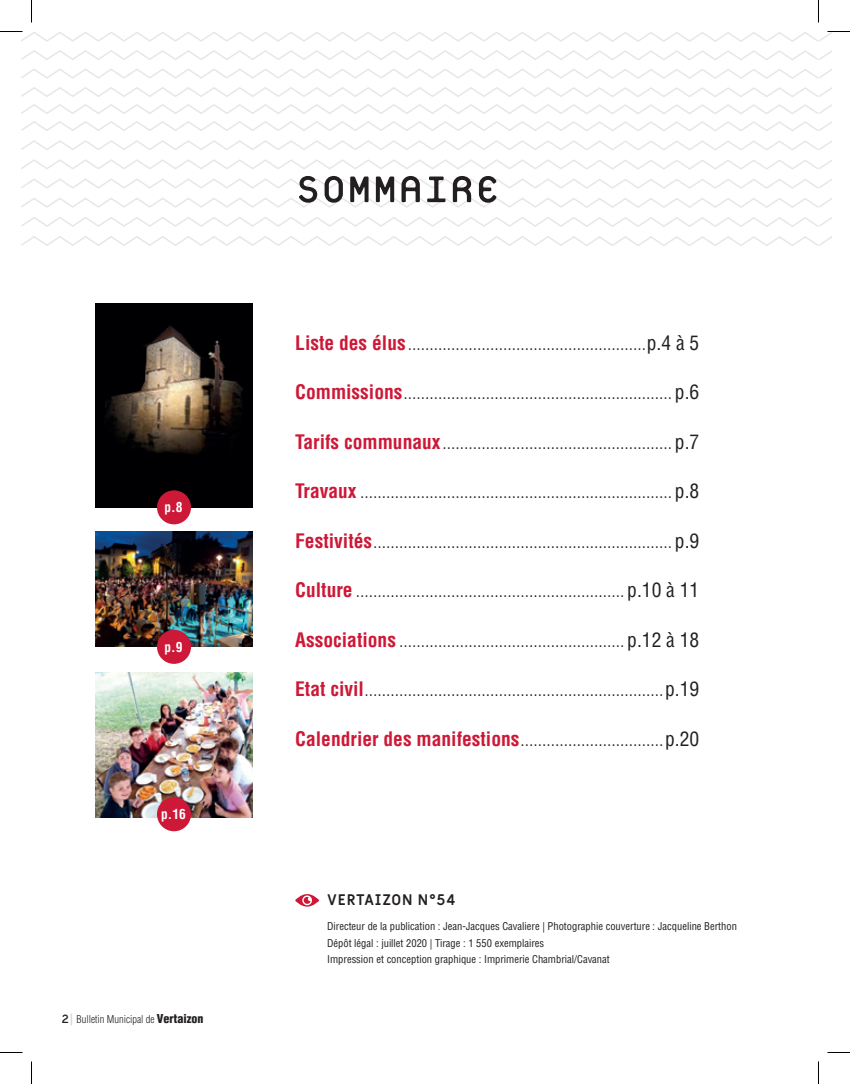
<style>
.page{position:relative;width:850px;height:1084px;background:#fff}
.page>*{position:absolute;margin:0;border:0;box-sizing:border-box;transform-origin:0 0}
.t1{font:55.5px "Platelet";color:#231f20}
.t2{font:300 condensed 19.5px "Helvetica LT Std";color:#231f20}
.t3{font:700 15px "Miriam Libre";letter-spacing:.05em;color:#231f20}
.t4{font:700 condensed 13.5px "Helvetica LT Std";color:#fff}
.t5{font:condensed 10.5px/16.5px "Helvetica LT Std";color:#231f20}
.t6{font:300 condensed 10.5px "Helvetica LT Std";color:#231f20}
.s1{font-family:"Platelet";font-weight:400;font-stretch:normal;font-size:18px}
.s2{font-family:"Miriam Libre";font-weight:700;font-stretch:normal;font-size:12px;color:#d1d2d4}
.s3{font-weight:900;font-size:12px}
.s4{font-weight:700;color:#cd1837}
.s5{font-weight:400}
</style>
<div class="page">
<svg style="left:21px;top:50px;width:810px;height:10px"></svg>
<svg style="left:21px;top:69px;width:810px;height:10px"></svg>
<svg style="left:21px;top:87px;width:810px;height:44px"></svg>
<svg style="left:21px;top:140px;width:810px;height:11px"></svg>
<svg style="left:21px;top:159px;width:810px;height:11px"></svg>
<svg style="left:21px;top:178px;width:810px;height:11px"></svg>
<svg style="left:21px;top:198px;width:810px;height:10px"></svg>
<svg style="left:21px;top:217px;width:810px;height:10px"></svg>
<svg style="left:21px;top:236px;width:810px;height:10px"></svg>
<svg style="left:295px;top:894px;width:24px;height:12px"></svg>
<img style="left:95px;top:304px;width:158px;height:204px">
<div style="left:157px;top:490px;width:34px;height:34px;background:#cd1837;border-radius:50%"></div>
<img style="left:95px;top:532px;width:158px;height:115px">
<div style="left:157px;top:630px;width:34px;height:34px;background:#cd1837;border-radius:50%"></div>
<img style="left:95px;top:672px;width:158px;height:145px">
<div style="left:157px;top:797px;width:34px;height:34px;background:#cd1837;border-radius:50%"></div>
<svg style="left:0;top:31px;width:850px;height:11px"></svg>
<svg style="left:0;top:1052px;width:22px;height:1px"></svg>
<svg style="left:827px;top:1052px;width:23px;height:1px"></svg>
<svg style="left:31px;top:0;width:1px;height:23px"></svg>
<svg style="left:31px;top:1061px;width:1px;height:22px"></svg>
<svg style="left:818px;top:0;width:1px;height:23px"></svg>
<svg style="left:818px;top:1061px;width:1px;height:22px"></svg>
<p class="t4" style="left:164px;top:499px;width:19px">p.8</p>
<p class="t4" style="left:164px;top:638px;width:19px">p.9</p>
<p class="t4" style="left:161px;top:805px;width:26px">p.16</p>
<p class="t6" style="left:61px;top:1012px;width:144px"><span class="s1">2</span><span class="s2">|</span> Bulletin Municipal de <span class="s3">Vertaizon</span></p>
<h1 class="t1" style="left:295px;top:164px;width:207px">SOMMAIRE</h1>
<p class="t2" style="left:295px;top:330px;width:405px"><span class="s4">Liste des élus</span>.......................................................<span class="s5">p.4 à 5</span></p>
<p class="t2" style="left:295px;top:380px;width:405px"><span class="s4">Commissions</span>.............................................................. <span class="s5">p.6</span></p>
<p class="t2" style="left:295px;top:429px;width:405px"><span class="s4">Tarifs communaux</span>..................................................... <span class="s5">p.7</span></p>
<p class="t2" style="left:295px;top:479px;width:405px"><span class="s4">Travaux</span> ........................................................................ <span class="s5">p.8</span></p>
<p class="t2" style="left:295px;top:528px;width:405px"><span class="s4">Festivités</span>..................................................................... <span class="s5">p.9</span></p>
<p class="t2" style="left:295px;top:578px;width:405px"><span class="s4">Culture</span> .............................................................. <span class="s5">p.10 à 11</span></p>
<p class="t2" style="left:295px;top:627px;width:405px"><span class="s4">Associations</span> .................................................... <span class="s5">p.12 à 18</span></p>
<p class="t2" style="left:295px;top:677px;width:405px"><span class="s4">Etat civil</span>.....................................................................<span class="s5">p.19</span></p>
<p class="t2" style="left:295px;top:726px;width:405px"><span class="s4">Calendrier des manifestions</span>.................................<span class="s5">p.20</span></p>
<p class="t3" style="left:327px;top:890px;width:130px">VERTAIZON N°54</p>
<p class="t5" style="left:327px;top:918px;width:411px">Directeur de la publication : Jean-Jacques Cavaliere | Photographie couverture : Jacqueline Berthon<br>Dépôt légal : juillet 2020 | Tirage : 1 550 exemplaires<br>Impression et conception graphique : Imprimerie Chambrial/Cavanat</p>
</div>
